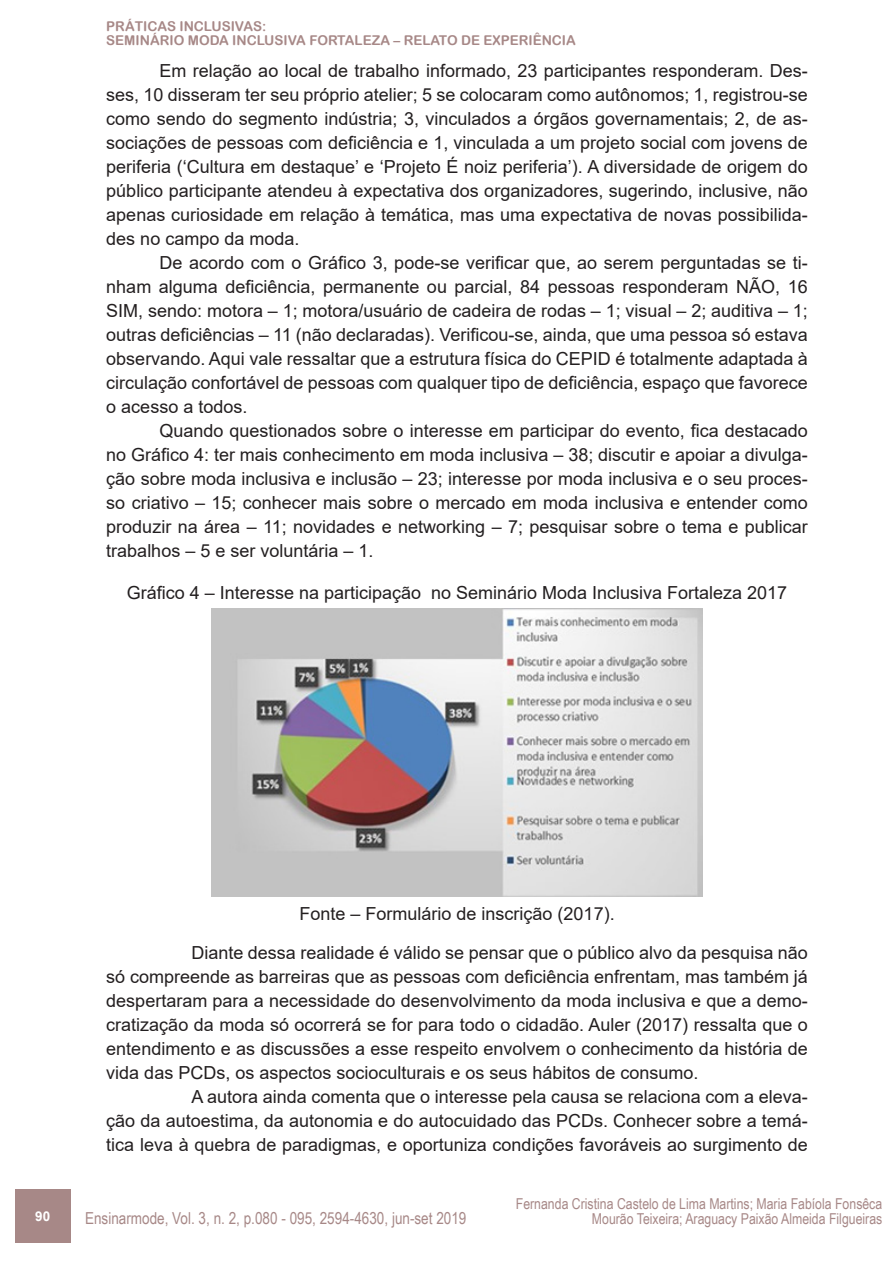
<style>
.page{position:relative;width:893px;height:1263px;background:#fff}
.page>*{position:absolute;margin:0;border:0;box-sizing:border-box;transform-origin:0 0}
.Corpo{font:18px/24px "Arial";color:#231f20;text-align:justify}
.t1{font:16.5px "Arial Narrow";color:#a78887}
.t2{font:15px "Arial Narrow";color:#a78887}
.t3{font:13.5px/13.5px "Arial Rounded MT Bold";color:#a78887}
.t4{font:700 13.5px "Arial";color:#fff}
</style>
<div class="page">
<div style="left:15px;top:1189px;width:55px;height:53px;background:#a78887"></div>
<img style="left:211px;top:609px;width:492px;height:287px">
<p class="t3" style="left:106px;top:19px;width:471px">PRÁTICAS INCLUSIVAS:<br>SEMINÁRIO MODA INCLUSIVA FORTALEZA – RELATO DE EXPERIÊNCIA</p>
<p class="Corpo" style="left:106px;top:58px;width:703px;text-indent:53px">Em relação ao local de trabalho informado, 23 participantes responderam. Des&shy;ses, 10 disseram ter seu próprio atelier; 5 se colocaram como autônomos; 1, registrou-se como sendo do segmento indústria; 3, vinculados a órgãos governamentais; 2, de as&shy;sociações de pessoas com deficiência e 1, vinculada a um projeto social com jovens de periferia (‘Cultura em destaque’ e ‘Projeto É noiz periferia’). A diversidade de origem do público participante atendeu à expectativa dos organizadores, sugerindo, inclusive, não apenas curiosidade em relação à temática, mas uma expectativa de novas possibilida&shy;des no campo da moda.</p>
<p class="Corpo" style="left:106px;top:250px;width:703px;text-indent:53px">De acordo com o Gráfico 3, pode-se verificar que, ao serem perguntadas se ti&shy;nham alguma deficiência, permanente ou parcial, 84 pessoas responderam NÃO, 16<br>SIM, sendo: motora – 1; motora/usuário de cadeira de rodas – 1; visual – 2; auditiva – 1; outras deficiências – 11 (não declaradas). Verificou-se, ainda, que uma pessoa só estava observando. Aqui vale ressaltar que a estrutura física do CEPID é totalmente adaptada à circulação confortável de pessoas com qualquer tipo de deficiência, espaço que favorece o acesso a todos.</p>
<p class="Corpo" style="left:106px;top:418px;width:703px;text-indent:53px">Quando questionados sobre o interesse em participar do evento, fica destacado no Gráfico 4: ter mais conhecimento em moda inclusiva – 38; discutir e apoiar a divulga&shy;ção sobre moda inclusiva e inclusão – 23; interesse por moda inclusiva e o seu proces&shy;so criativo – 15; conhecer mais sobre o mercado em moda inclusiva e entender como produzir na área – 11; novidades e networking – 7; pesquisar sobre o tema e publicar trabalhos – 5 e ser voluntária – 1.</p>
<p class="Corpo" style="left:127px;top:580px;width:662px">Gráfico 4 – Interesse na participação no Seminário Moda Inclusiva Fortaleza 2017</p>
<p class="Corpo" style="left:300px;top:901px;width:317px">Fonte – Formulário de inscrição (2017).</p>
<p class="Corpo" style="left:106px;top:940px;width:703px;text-indent:85px">Diante dessa realidade é válido se pensar que o público alvo da pesquisa não só compreende as barreiras que as pessoas com deficiência enfrentam, mas também já despertaram para a necessidade do desenvolvimento da moda inclusiva e que a demo&shy;cratização da moda só ocorrerá se for para todo o cidadão. Auler (2017) ressalta que o entendimento e as discussões a esse respeito envolvem o conhecimento da história de vida das PCDs, os aspectos socioculturais e os seus hábitos de consumo.</p>
<p class="Corpo" style="left:106px;top:1084px;width:703px;text-indent:85px">A autora ainda comenta que o interesse pela causa se relaciona com a eleva&shy;ção da autoestima, da autonomia e do autocuidado das PCDs. Conhecer sobre a temá&shy;tica leva à quebra de paradigmas, e oportuniza condições favoráveis ao surgimento de</p>
<p class="t2" style="left:516px;top:1193px;width:368px">Fernanda Cristina Castelo de Lima Martins; Maria Fabíola Fonsêca</p>
<p class="t4" style="left:35px;top:1206px;width:17px">90</p>
<p class="t2" style="left:592px;top:1208px;width:292px">Mourão Teixeira; Araguacy Paixão Almeida Filgueiras</p>
<p class="t4" style="left:39px;top:1206px;width:17px">90</p>
<p class="t1" style="left:85px;top:1206px;width:383px">Ensinarmode, Vol. 3, n. 2, p.080 - 095, 2594-4630, jun-set 2019</p>
</div>
